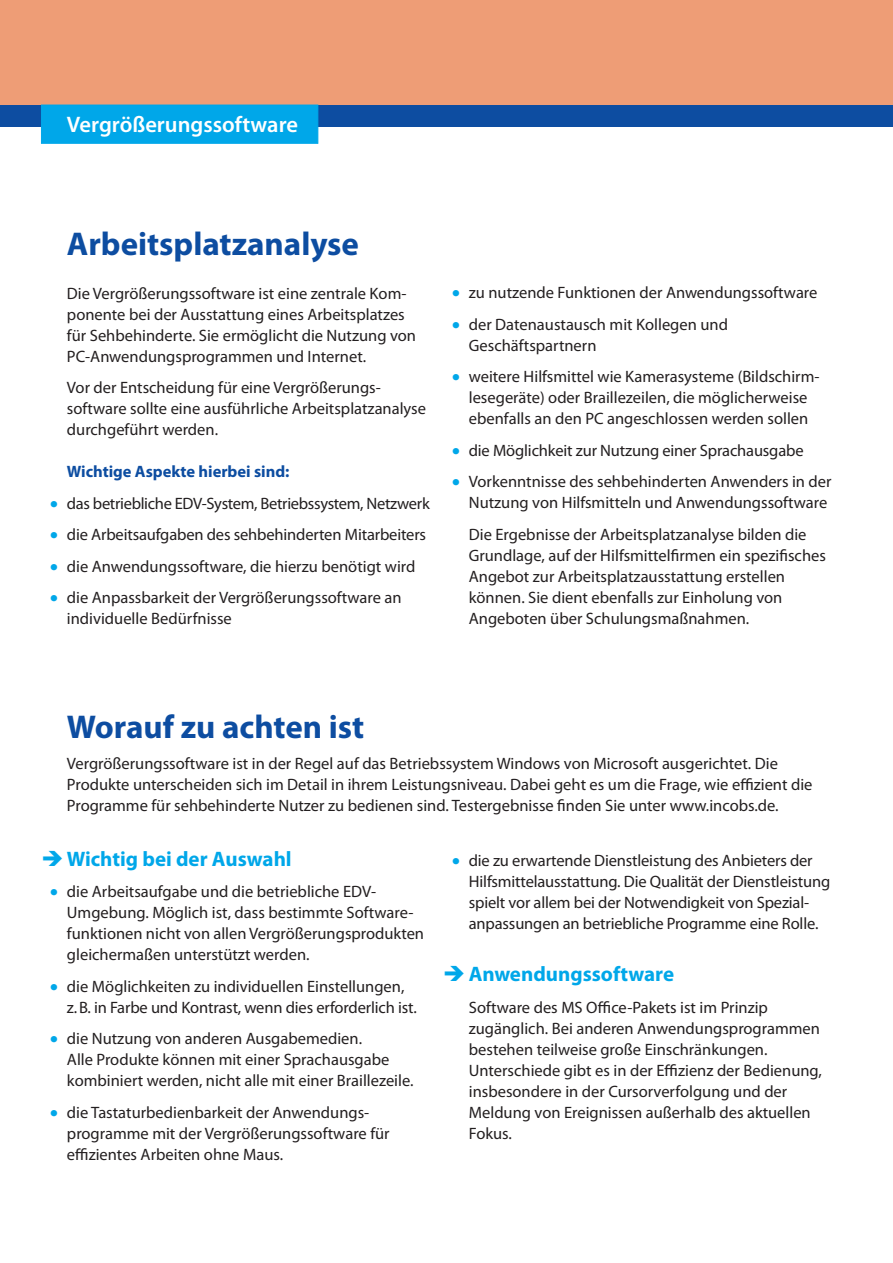
<style>
.page{position:relative;width:893px;height:1263px;background:#fff}
.page>*{position:absolute;margin:0;border:0;box-sizing:border-box;transform-origin:0 0}
.t1{font:700 33px "Myriad Pro";color:#0d4da1}
.t2{font:600 22.5px "Myriad Pro";color:#fff}
.t3{font:700 21px "Myriad Pro";color:#00a7e9}
.t4{font:16.5px/21px "Myriad Pro";color:#231f20}
.t5{font:16.5px "Myriad Pro";letter-spacing:-.02em;color:#231f20}
.t6{font:700 16.5px "Myriad Pro";color:#0d4da1}
.s1{font-size:30px;color:#00a7e9}
</style>
<div class="page">
<div style="left:0;top:0;width:893px;height:126px;background:#ee9d76"></div>
<div style="left:0;top:105px;width:893px;height:21px;background:#0d4da1"></div>
<div style="left:41px;top:105px;width:277px;height:38px;background:#00a7e9"></div>
<h2 class="t2" style="left:67px;top:110px;width:233px">Vergrößerungssoftware</h2>
<h2 class="t1" style="left:67px;top:222px;width:293px">Arbeitsplatzanalyse</h2>
<p class="t4" style="left:67px;top:283px;width:351px">Die Vergrößerungssoftware ist eine zentrale Kom&shy;ponente bei der Ausstattung eines Arbeitsplatzes für Sehbehinderte. Sie ermöglicht die Nutzung von PC-Anwendungsprogrammen und Internet.</p>
<p class="t4" style="left:67px;top:377px;width:361px">Vor der Entscheidung für eine Vergrößerungs&shy;software sollte eine ausführliche Arbeitsplatzanalyse durchgeführt werden.</p>
<h3 class="t6" style="left:67px;top:461px;width:224px">Wichtige Aspekte hierbei sind:</h3>
<p class="t5" style="left:50px;top:493px;width:381px"><span class="s1">•</span> das betriebliche EDV-System, Betriebssystem, Netzwerk</p>
<p class="t4" style="left:50px;top:524px;width:378px"><span class="s1">•</span> die Arbeitsaufgaben des sehbehinderten Mitarbeiters</p>
<p class="t4" style="left:50px;top:556px;width:367px"><span class="s1">•</span> die Anwendungssoftware, die hierzu benötigt wird</p>
<p class="t4" style="left:67px;top:587px;width:336px;text-indent:-17px"><span class="s1">•</span> die Anpassbarkeit der Vergrößerungssoftware an individuelle Bedürfnisse</p>
<p class="t4" style="left:452px;top:282px;width:367px"><span class="s1">•</span> zu nutzende Funktionen der Anwendungssoftware</p>
<p class="t4" style="left:469px;top:314px;width:261px;text-indent:-17px"><span class="s1">•</span> der Datenaustausch mit Kollegen und<br>Geschäftspartnern</p>
<p class="t4" style="left:452px;top:366px;width:369px;text-align:center"><span class="s1">•</span> weitere Hilfsmittel wie Kamerasysteme (Bildschirm&shy;lesegeräte) oder Braillezeilen, die möglicherweise ebenfalls an den PC angeschlossen werden sollen</p>
<p class="t4" style="left:452px;top:440px;width:353px"><span class="s1">•</span> die Möglichkeit zur Nutzung einer Sprachausgabe</p>
<p class="t4" style="left:452px;top:471px;width:381px;text-align:right"><span class="s1">•</span> Vorkenntnisse des sehbehinderten Anwenders in der<br>Nutzung von Hilfsmitteln und Anwendungssoftware</p>
<p class="t4" style="left:469px;top:524px;width:359px">Die Ergebnisse der Arbeitsplatzanalyse bilden die Grundlage, auf der Hilfsmittelfirmen ein spezifisches Angebot zur Arbeitsplatzausstattung erstellen können. Sie dient ebenfalls zur Einholung von Angeboten über Schulungsmaßnahmen.</p>
<h2 class="t1" style="left:67px;top:705px;width:299px">Worauf zu achten ist</h2>
<p class="t4" style="left:67px;top:753px;width:747px">Vergrößerungssoftware ist in der Regel auf das Betriebssystem Windows von Microsoft ausgerichtet. Die<br>Produkte unterscheiden sich im Detail in ihrem Leistungsniveau. Dabei geht es um die Frage, wie effizient die<br>Programme für sehbehinderte Nutzer zu bedienen sind. Testergebnisse finden Sie unter www.incobs.de.</p>
<h3 class="t3" style="left:41px;top:845px;width:252px">➔Wichtig bei der Auswahl</h3>
<p class="t4" style="left:67px;top:881px;width:359px;text-indent:-17px"><span class="s1">•</span> die Arbeitsaufgabe und die betriebliche EDV-Umgebung. Möglich ist, dass bestimmte Software&shy;funktionen nicht von allen Vergrößerungsprodukten gleichermaßen unterstützt werden.</p>
<p class="t4" style="left:67px;top:975px;width:351px;text-indent:-17px"><span class="s1">•</span> die Möglichkeiten zu individuellen Einstellungen, z.B. in Farbe und Kontrast, wenn dies erforderlich ist.</p>
<p class="t4" style="left:67px;top:1028px;width:348px;text-indent:-17px"><span class="s1">•</span> die Nutzung von anderen Ausgabemedien.<br>Alle Produkte können mit einer Sprachausgabe kombiniert werden, nicht alle mit einer Braillezeile.</p>
<p class="t4" style="left:67px;top:1101px;width:324px;text-indent:-17px"><span class="s1">•</span> die Tastaturbedienbarkeit der Anwendungs&shy;programme mit der Vergrößerungssoftware für effizientes Arbeiten ohne Maus.</p>
<p class="t4" style="left:469px;top:849px;width:363px;text-indent:-17px"><span class="s1">•</span> die zu erwartende Dienstleistung des Anbieters der Hilfsmittelausstattung. Die Qualität der Dienstleistung spielt vor allem bei der Notwendigkeit von Spezial&shy;anpassungen an betriebliche Programme eine Rolle.</p>
<h3 class="t3" style="left:443px;top:960px;width:232px">➔Anwendungssoftware</h3>
<p class="t4" style="left:469px;top:996px;width:355px">Software des MS Office-Pakets ist im Prinzip zugänglich. Bei anderen Anwendungsprogrammen bestehen teilweise große Einschränkungen.<br>Unterschiede gibt es in der Effizienz der Bedienung, insbesondere in der Cursorverfolgung und der Meldung von Ereignissen außerhalb des aktuellen Fokus.</p>
</div>
